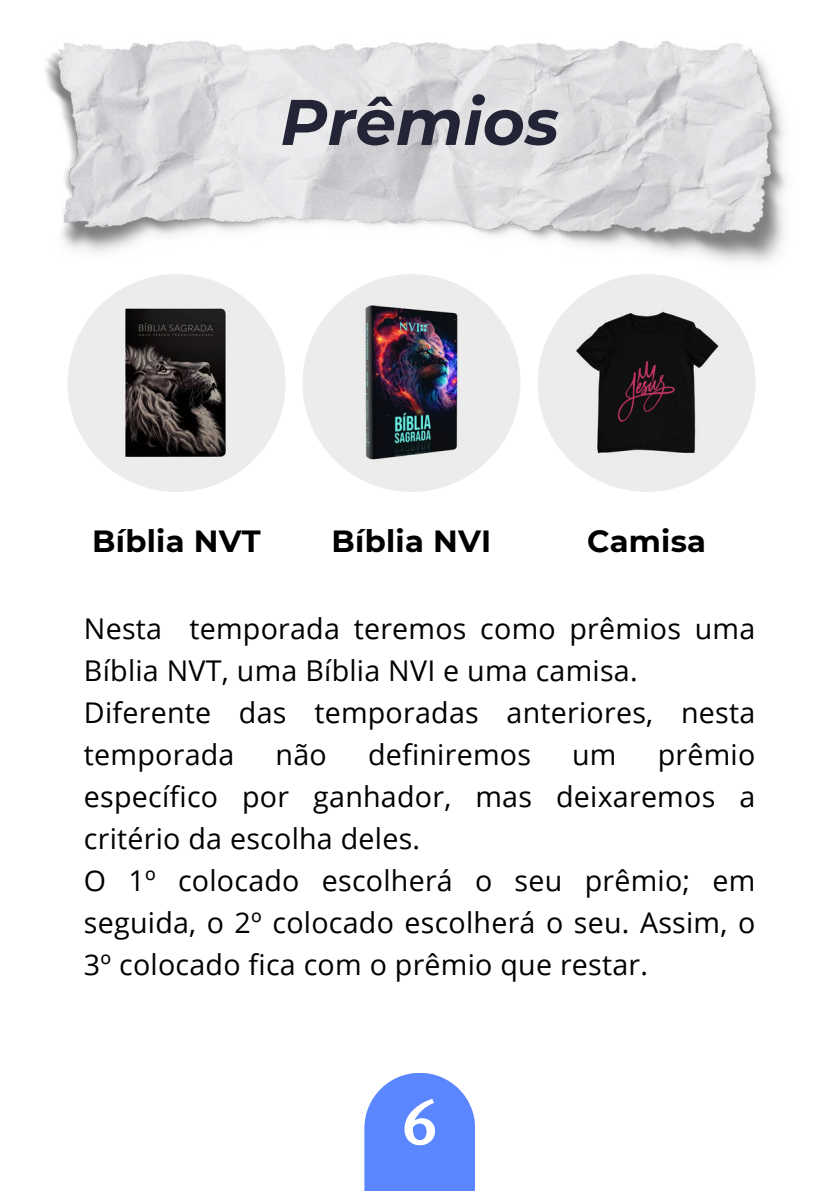
<style>
.page{position:relative;width:839px;height:1191px;background:#fff}
.page>*{position:absolute;margin:0;border:0;box-sizing:border-box;transform-origin:0 0}
.t1{font:italic 700 64.4px "Montserrat";color:#232435}
.t2{font:700 62.6px "Rosario";color:#fff}
.t3{font:700 30.6px "Montserrat";letter-spacing:.01em;color:#000}
.t4{font:28.6px/42px "Open Sans";letter-spacing:.01em;color:#000}
</style>
<div class="page">
<div style="left:364px;top:1073px;width:111px;height:118px;background:#5a86ff"></div>
<img style="left:45px;top:40px;width:741px;height:223px">
<img style="left:537px;top:274px;width:218px;height:218px;border-radius:50%">
<img style="left:68px;top:274px;width:217px;height:218px;border-radius:50%">
<img style="left:302px;top:274px;width:218px;height:218px;border-radius:50%">
<h1 class="t1" style="left:280px;top:76px;width:280px">Prêmios</h1>
<p class="t3" style="left:92px;top:520px;width:170px">Bíblia NVT</p>
<p class="t3" style="left:331px;top:520px;width:161px">Bíblia NVI</p>
<p class="t3" style="left:587px;top:520px;width:120px">Camisa</p>
<p class="t4" style="left:84px;top:606px;width:672px">Nesta temporada teremos como prêmios uma Bíblia NVT, uma Bíblia NVI e uma camisa.<br>Diferente das temporadas anteriores, nesta temporada</p>
<p class="t4" style="left:84px;top:732px;width:672px;text-indent:573px">prêmio específico por ganhador, mas deixaremos a critério da escolha deles.<br>O 1º colocado escolherá o seu prêmio; em seguida, o 2º colocado escolherá o seu. Assim, o 3º colocado fica com o prêmio que restar.</p>
<p class="t4" style="left:275px;top:732px;width:53px">não</p>
<p class="t4" style="left:368px;top:732px;width:164px">definiremos</p>
<p class="t4" style="left:572px;top:732px;width:46px">um</p>
<h2 class="t2" style="left:403px;top:1084px;width:35px">6</h2>
</div>
